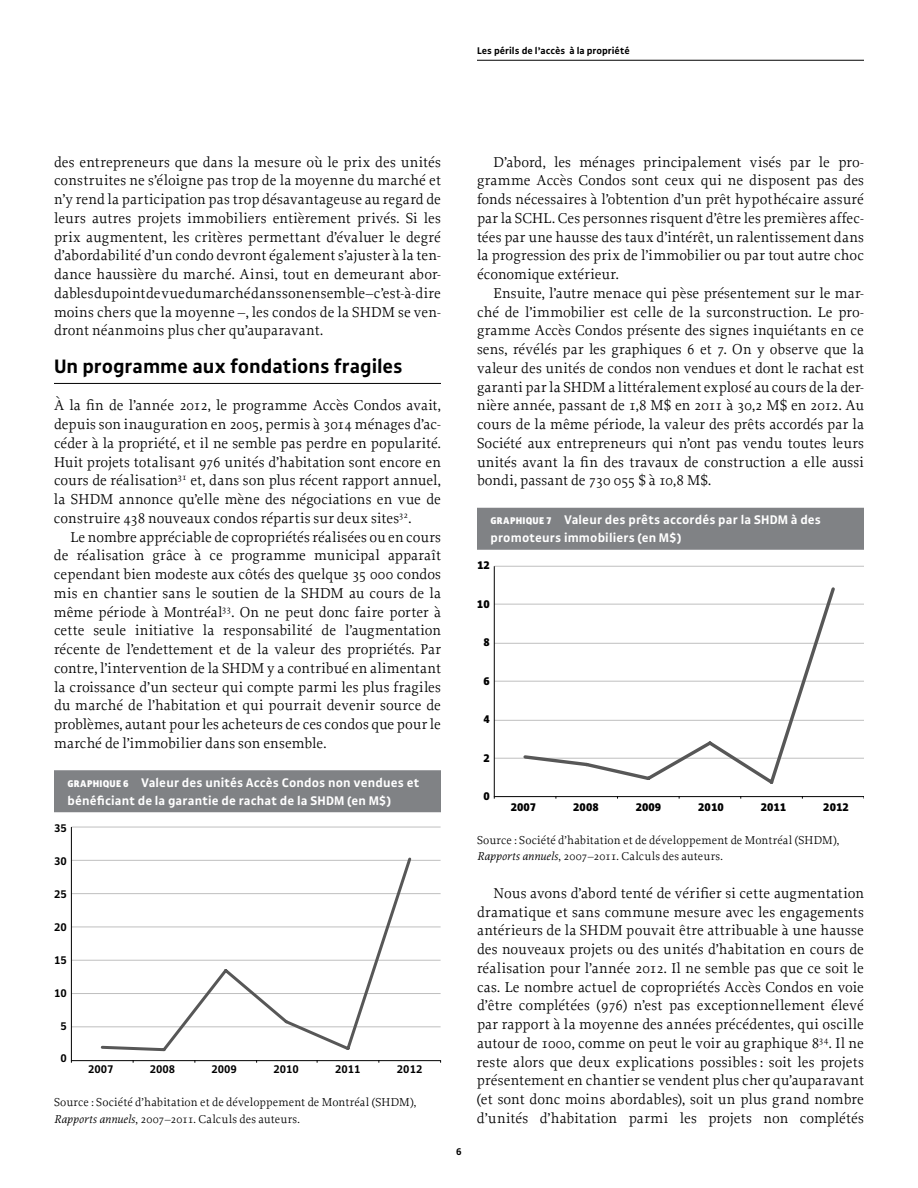
<style>
.page{position:relative;width:918px;height:1188px;background:#fff}
.page>*{position:absolute;margin:0;border:0;box-sizing:border-box;transform-origin:0 0}
.t1{font:700 21px "Gak Sans";color:#000}
.t2{font:15px/18.8px "Proforma";letter-spacing:.005em;color:#000;text-align:justify}
.t3{font:700 13.5px/18px "Gak Sans";letter-spacing:.01em;color:#fff}
.t4{font:12px/16.5px "Proforma";letter-spacing:.01em;color:#000}
.t5{font:700 12px "Gak Sans";color:#000}
.t6{font:900 12px "Gak Sans";color:#000}
.t7{font:700 10.5px "Gak Sans";color:#000}
.s1{font-weight:900;font-size:10.5px}
.s2{font-style:italic}
</style>
<div class="page">
<hr style="left:477px;top:60px;width:387px;height:1px;background:#000">
<hr style="left:54px;top:383px;width:387px;height:1px;background:#000">
<div style="left:54px;top:770px;width:387px;height:42px;background:#808285"></div>
<hr style="left:71px;top:1027px;width:370px;height:1px;background:#bfbfbf">
<hr style="left:71px;top:993px;width:370px;height:1px;background:#bfbfbf">
<hr style="left:71px;top:960px;width:370px;height:1px;background:#bfbfbf">
<hr style="left:71px;top:927px;width:370px;height:1px;background:#bfbfbf">
<hr style="left:71px;top:893px;width:370px;height:1px;background:#bfbfbf">
<hr style="left:71px;top:860px;width:370px;height:1px;background:#bfbfbf">
<hr style="left:71px;top:827px;width:370px;height:1px;background:#bfbfbf">
<hr style="left:71px;top:827px;width:1px;height:234px;background:#000">
<hr style="left:71px;top:1060px;width:370px;height:1px;background:#000">
<svg style="left:99px;top:857px;width:315px;height:195px"></svg>
<div style="left:477px;top:508px;width:387px;height:42px;background:#808285"></div>
<hr style="left:494px;top:758px;width:370px;height:1px;background:#bfbfbf">
<hr style="left:494px;top:720px;width:370px;height:1px;background:#bfbfbf">
<hr style="left:494px;top:681px;width:370px;height:1px;background:#bfbfbf">
<hr style="left:494px;top:643px;width:370px;height:1px;background:#bfbfbf">
<hr style="left:494px;top:604px;width:370px;height:1px;background:#bfbfbf">
<hr style="left:494px;top:566px;width:370px;height:1px;background:#bfbfbf">
<hr style="left:494px;top:566px;width:1px;height:231px;background:#000">
<hr style="left:494px;top:796px;width:370px;height:1px;background:#000">
<svg style="left:521px;top:587px;width:316px;height:197px"></svg>
<p class="t7" style="left:477px;top:45px;width:154px">Les périls de l’accès à la propriété</p>
<p class="t2" style="left:54px;top:152px;width:389px">des entrepreneurs que dans la mesure où le prix des unités construites ne s’éloigne pas trop de la moyenne du marché et n’y rend la participation pas trop désavantageuse au regard de leurs autres projets immobiliers entièrement privés. Si les prix augmentent, les critères permettant d’évaluer le degré d’abordabilité d’un condo devront également s’ajuster à la ten&shy;dance haussière du marché. Ainsi, tout en demeurant abor&shy;dables du point de vue du marché dans son ensemble – c’est-à-dire moins chers que la moyenne –, les condos de la SHDM se ven&shy;dront néanmoins plus cher qu’auparavant.</p>
<h1 class="t1" style="left:54px;top:354px;width:350px">Un programme aux fondations fragiles</h1>
<p class="t2" style="left:54px;top:396px;width:389px">À la fin de l’année 2012, le programme Accès Condos avait, depuis son inauguration en 2005, permis à 3014 ménages d’ac&shy;céder à la propriété, et il ne semble pas perdre en popularité.<br>Huit projets totalisant 976 unités d’habitation sont encore en cours de réalisation<sup>31</sup> et, dans son plus récent rapport annuel, la SHDM annonce qu’elle mène des négociations en vue de construire 438 nouveaux condos répartis sur deux sites<sup>32</sup>.</p>
<p class="t2" style="left:54px;top:527px;width:389px;text-indent:16px">Le nombre appréciable de copropriétés réalisées ou en cours de réalisation grâce à ce programme municipal apparaît cependant bien modeste aux côtés des quelque 35 000 condos mis en chantier sans le soutien de la SHDM au cours de la même période à Montréal<sup>33</sup>. On ne peut donc faire porter à cette seule initiative la responsabilité de l’augmentation récente de l’endettement et de la valeur des propriétés. Par contre, l’intervention de la SHDM y a contribué en alimentant la croissance d’un secteur qui compte parmi les plus fragiles du marché de l’habitation et qui pourrait devenir source de problèmes, autant pour les acheteurs de ces condos que pour le marché de l’immobilier dans son ensemble.</p>
<p class="t3" style="left:68px;top:773px;width:353px"><span class="s1">GRAPHIQUE 6</span> Valeur des unités Accès Condos non vendues et bénéficiant de la garantie de rachat de la SHDM (en M$)</p>
<p class="t5" style="left:54px;top:822px;width:14px">35</p>
<p class="t5" style="left:54px;top:855px;width:14px">30</p>
<p class="t5" style="left:54px;top:888px;width:14px">25</p>
<p class="t5" style="left:54px;top:920px;width:14px">20</p>
<p class="t5" style="left:54px;top:953px;width:14px">15</p>
<p class="t5" style="left:54px;top:986px;width:14px">10</p>
<p class="t5" style="left:60px;top:1019px;width:8px">5</p>
<p class="t5" style="left:60px;top:1052px;width:8px">0</p>
<p class="t5" style="left:88px;top:1063px;width:27px">2007</p>
<p class="t5" style="left:150px;top:1063px;width:27px">2008</p>
<p class="t5" style="left:212px;top:1063px;width:27px">2009</p>
<p class="t5" style="left:273px;top:1063px;width:27px">2010</p>
<p class="t5" style="left:335px;top:1063px;width:27px">2011</p>
<p class="t5" style="left:397px;top:1063px;width:27px">2012</p>
<p class="t4" style="left:54px;top:1094px;width:364px">Source : Société d’habitation et de développement de Montréal (SHDM),<br><span class="s2">Rapports annuels</span>, 2007–2011. Calculs des auteurs.</p>
<p class="t7" style="left:456px;top:1146px;width:7px">6</p>
<p class="t2" style="left:477px;top:152px;width:389px;text-indent:16px">D’abord, les ménages principalement visés par le pro&shy;gramme Accès Condos sont ceux qui ne disposent pas des fonds nécessaires à l’obtention d’un prêt hypothécaire assuré par la SCHL. Ces personnes risquent d’être les premières affec&shy;tées par une hausse des taux d’intérêt, un ralentissement dans la progression des prix de l’immobilier ou par tout autre choc économique extérieur.</p>
<p class="t2" style="left:477px;top:283px;width:389px;text-indent:16px">Ensuite, l’autre menace qui pèse présentement sur le mar&shy;ché de l’immobilier est celle de la surconstruction. Le pro&shy;gramme Accès Condos présente des signes inquiétants en ce sens, révélés par les graphiques 6 et 7. On y observe que la valeur des unités de condos non vendues et dont le rachat est garanti par la SHDM a littéralement explosé au cours de la der&shy;nière année, passant de 1,8 M$ en 2011 à 30,2 M$ en 2012. Au cours de la même période, la valeur des prêts accordés par la Société aux entrepreneurs qui n’ont pas vendu toutes leurs unités avant la fin des travaux de construction a elle aussi bondi, passant de 730 055 $ à 10,8 M$.</p>
<p class="t3" style="left:490px;top:511px;width:332px"><span class="s1">GRAPHIQUE 7</span> Valeur des prêts accordés par la SHDM à des promoteurs immobiliers (en M$)</p>
<p class="t6" style="left:477px;top:558px;width:14px">12</p>
<p class="t6" style="left:477px;top:597px;width:14px">10</p>
<p class="t6" style="left:483px;top:635px;width:8px">8</p>
<p class="t6" style="left:483px;top:674px;width:8px">6</p>
<p class="t6" style="left:483px;top:712px;width:8px">4</p>
<p class="t6" style="left:483px;top:751px;width:8px">2</p>
<p class="t6" style="left:483px;top:789px;width:8px">0</p>
<p class="t6" style="left:511px;top:800px;width:27px">2007</p>
<p class="t6" style="left:573px;top:800px;width:27px">2008</p>
<p class="t6" style="left:636px;top:800px;width:27px">2009</p>
<p class="t6" style="left:698px;top:800px;width:27px">2010</p>
<p class="t6" style="left:761px;top:800px;width:27px">2011</p>
<p class="t6" style="left:823px;top:800px;width:27px">2012</p>
<p class="t4" style="left:477px;top:831px;width:364px">Source : Société d’habitation et de développement de Montréal (SHDM),<br><span class="s2">Rapports annuels</span>, 2007–2011. Calculs des auteurs.</p>
<p class="t2" style="left:477px;top:883px;width:389px;text-indent:17px">Nous avons d’abord tenté de vérifier si cette augmentation dramatique et sans commune mesure avec les engagements antérieurs de la SHDM pouvait être attribuable à une hausse des nouveaux projets ou des unités d’habitation en cours de réalisation pour l’année 2012. Il ne semble pas que ce soit le cas. Le nombre actuel de copropriétés Accès Condos en voie d’être complétées (976) n’est pas exceptionnellement élevé par rapport à la moyenne des années précédentes, qui oscille autour de 1000, comme on peut le voir au graphique 8<sup>34</sup>. Il ne reste alors que deux explications possibles : soit les projets présentement en chantier se vendent plus cher qu’auparavant (et sont donc moins abordables), soit un plus grand nombre d’unités d’habitation parmi les projets non complétés</p>
</div>
